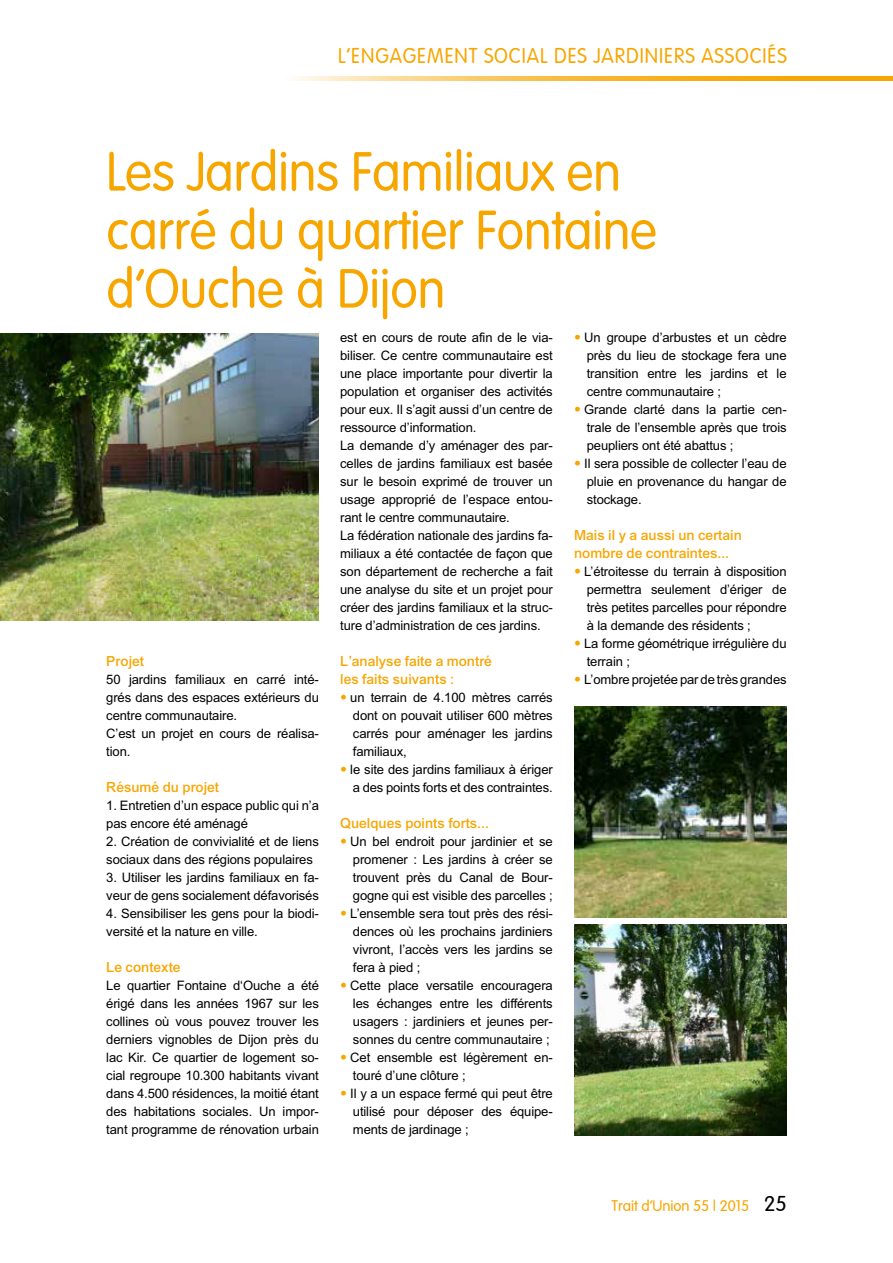
<style>
.page{position:relative;width:893px;height:1263px;background:#fff}
.page>*{position:absolute;margin:0;border:0;box-sizing:border-box;transform-origin:0 0}
.t1{font:54px/58.5px "Vogue Plain";color:#f7a600;scale:.95 1}
.t2{font:21px "Vogue Plain";letter-spacing:.05em;color:#f7a600;scale:.95 1}
.t3{font:15px/18px "Arial Bld";color:#f7a600}
.t4{font:15px "Vogue Plain";color:#f7a600}
.t5{font:13.05px/18px "Arial";letter-spacing:-.01em;color:#000;text-align:justify}
.s1{font-size:19.5px;color:#f7a600}
.s2{font-size:21px;color:#000}
</style>
<div class="page">
<svg style="left:295px;top:77px;width:598px;height:4px;background:#f8bf4a"></svg>
<img style="left:0;top:333px;width:319px;height:288px">
<img style="left:574px;top:707px;width:213px;height:210px">
<img style="left:574px;top:925px;width:213px;height:210px">
<h2 class="t2" style="left:338px;top:44px;width:474px">L’ENGAGEMENT SOCIAL DES JARDINIERS ASSOCIÉS</h2>
<h1 class="t1" style="left:106px;top:142px;width:581px">Les Jardins Familiaux en carré du quartier Fontaine d’Ouche à Dijon</h1>
<p class="t3" style="left:106px;top:653px;width:39px">Projet</p>
<p class="t5" style="left:106px;top:671px;width:214px;text-align:left">50 jardins familiaux en carré inté&shy;grés dans des espaces extérieurs du centre communautaire.<br>C’est un projet en cours de réalisa&shy;tion.</p>
<p class="t3" style="left:106px;top:779px;width:114px">Résumé du projet</p>
<p class="t5" style="left:106px;top:797px;width:214px">1. Entretien d’un espace public qui n’a pas encore été aménagé</p>
<p class="t5" style="left:106px;top:833px;width:214px">2. Création de convivialité et de liens sociaux dans des régions populaires</p>
<p class="t5" style="left:106px;top:869px;width:214px">3. Utiliser les jardins familiaux en fa&shy;veur de gens socialement défavorisés</p>
<p class="t5" style="left:106px;top:905px;width:214px">4. Sensibiliser les gens pour la biodi&shy;versité et la nature en ville.</p>
<p class="t3" style="left:106px;top:959px;width:76px">Le contexte</p>
<p class="t5" style="left:106px;top:977px;width:214px">Le quartier Fontaine d‘Ouche a été érigé dans les années 1967 sur les collines où vous pouvez trouver les derniers vignobles de Dijon près du lac Kir. Ce quartier de logement so&shy;cial regroupe 10.300 habitants vivant dans 4.500 résidences, la moitié étant des habitations sociales. Un impor&shy;tant programme de rénovation urbain</p>
<p class="t5" style="left:340px;top:329px;width:214px;text-align:left">est en cours de route afin de le via&shy;biliser. Ce centre communautaire est une place importante pour divertir la population et organiser des activités pour eux. Il s’agit aussi d’un centre de ressource d’information.<br>La demande d’y aménager des par&shy;celles de jardins familiaux est basée sur le besoin exprimé de trouver un usage approprié de l’espace entou&shy;rant le centre communautaire.<br>La fédération nationale des jardins fa&shy;miliaux a été contactée de façon que son département de recherche a fait une analyse du site et un projet pour créer des jardins familiaux et la struc&shy;ture d’administration de ces jardins.</p>
<p class="t3" style="left:340px;top:653px;width:153px">L’analyse faite a montré les faits suivants :</p>
<p class="t5" style="left:353px;top:689px;width:201px;text-indent:-13px"><span class="s1">•</span> un terrain de 4.100 mètres carrés dont on pouvait utiliser 600 mètres carrés pour aménager les jardins familiaux,</p>
<p class="t5" style="left:340px;top:761px;width:214px;text-align:right"><span class="s1">•</span> le site des jardins familiaux à ériger a des points forts et des contraintes.</p>
<p class="t3" style="left:340px;top:815px;width:150px">Quelques points forts...</p>
<p class="t5" style="left:353px;top:833px;width:201px;text-indent:-13px"><span class="s1">•</span> Un bel endroit pour jardinier et se promener : Les jardins à créer se trouvent près du Canal de Bour&shy;gogne qui est visible des parcelles ;</p>
<p class="t5" style="left:353px;top:905px;width:201px;text-indent:-13px"><span class="s1">•</span> L’ensemble sera tout près des rési&shy;dences où les prochains jardiniers vivront, l’accès vers les jardins se fera à pied ;</p>
<p class="t5" style="left:353px;top:977px;width:201px;text-indent:-13px"><span class="s1">•</span> Cette place versatile encouragera les échanges entre les différents usagers : jardiniers et jeunes per&shy;sonnes du centre communautaire ;</p>
<p class="t5" style="left:353px;top:1049px;width:201px;text-indent:-13px"><span class="s1">•</span> Cet ensemble est légèrement en&shy;touré d’une clôture ;</p>
<p class="t5" style="left:353px;top:1085px;width:201px;text-indent:-13px"><span class="s1">•</span> Il y a un espace fermé qui peut être utilisé pour déposer des équipe&shy;ments de jardinage ;</p>
<p class="t5" style="left:587px;top:329px;width:201px;text-indent:-13px"><span class="s1">•</span> Un groupe d’arbustes et un cèdre près du lieu de stockage fera une transition entre les jardins et le centre communautaire ;</p>
<p class="t5" style="left:587px;top:401px;width:201px;text-indent:-13px"><span class="s1">•</span> Grande clarté dans la partie cen&shy;trale de l’ensemble après que trois peupliers ont été abattus ;</p>
<p class="t5" style="left:587px;top:455px;width:201px;text-indent:-13px"><span class="s1">•</span> Il sera possible de collecter l’eau de pluie en provenance du hangar de stockage.</p>
<p class="t3" style="left:574px;top:527px;width:169px">Mais il y a aussi un certain nombre de contraintes...</p>
<p class="t5" style="left:587px;top:563px;width:201px;text-indent:-13px"><span class="s1">•</span> L’étroitesse du terrain à disposition permettra seulement d’ériger de très petites parcelles pour répondre à la demande des résidents ;</p>
<p class="t5" style="left:587px;top:635px;width:201px;text-indent:-13px"><span class="s1">•</span> La forme géométrique irrégulière du terrain ;</p>
<p class="t5" style="left:574px;top:671px;width:214px"><span class="s1">•</span> L’ombre projetée par de très grandes</p>
<p class="t4" style="left:612px;top:1197px;width:177px">Trait d’Union 55 | 2015 <span class="s2">25</span></p>
</div>
